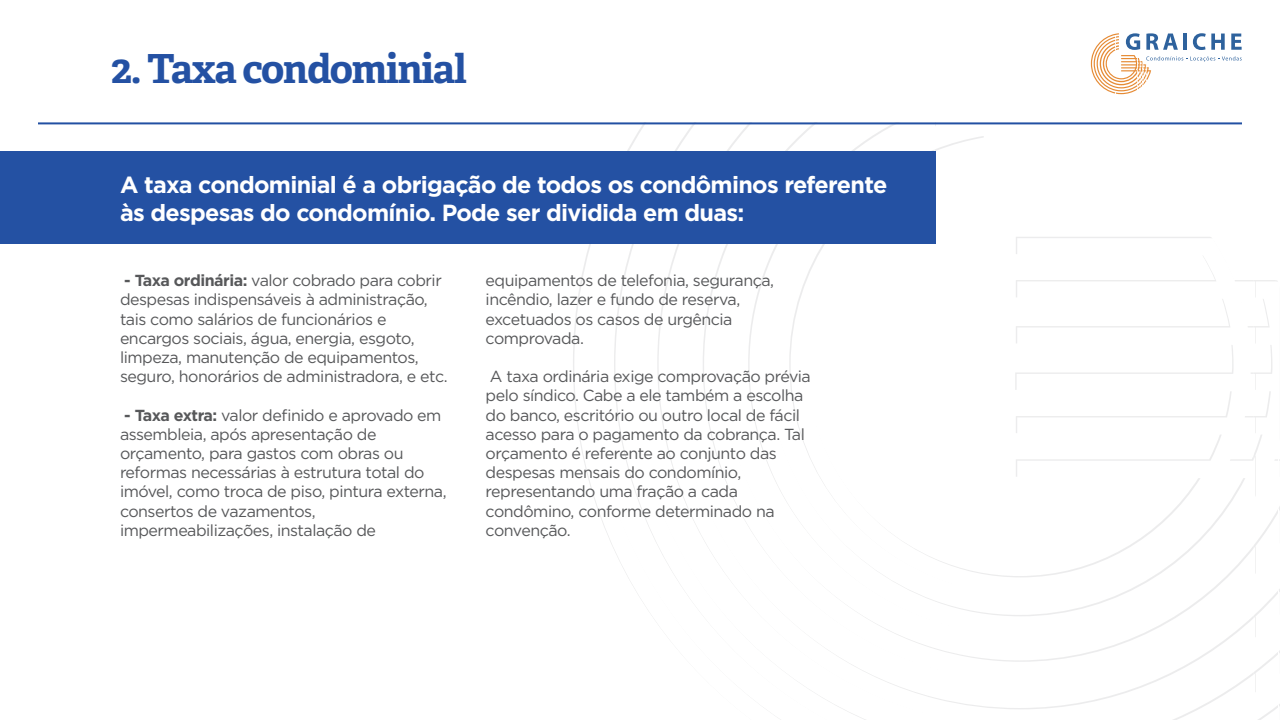
<style>
.page{position:relative;width:1280px;height:720px;background:#fff}
.page>*{position:absolute;margin:0;border:0;box-sizing:border-box;transform-origin:0 0}
.t1{font:700 40px "Adelle Basic";letter-spacing:-.03em;color:#2451a3}
.t2{font:700 23.3px/28px "Gotham";letter-spacing:-.03em;color:#fff}
.t3{font:16px/19.2px "Gotham";letter-spacing:-.03em;color:#57585a}
.s1{font-weight:700}
</style>
<div class="page">
<svg style="left:574px;top:124px;width:706px;height:596px"></svg>
<div style="left:0;top:151px;width:936px;height:93px;background:#2451a3"></div>
<hr style="left:38px;top:122px;width:1204px;height:2px;background:#2250a3">
<svg style="left:1091px;top:33px;width:151px;height:61px"></svg>
<h1 class="t1" style="left:111px;top:43px;width:357px">2. Taxa condominial</h1>
<h2 class="t2" style="left:120px;top:170px;width:769px">A taxa condominial é a obrigação de todos os condôminos referente às despesas do condomínio. Pode ser dividida em duas:</h2>
<p class="t3" style="left:120px;top:271px;width:329px"><span class="s1">- Taxa ordinária:</span> valor cobrado para cobrir despesas indispensáveis à administração, tais como salários de funcionários e encargos sociais, água, energia, esgoto, limpeza, manutenção de equipamentos, seguro, honorários de administradora, e etc.</p>
<p class="t3" style="left:120px;top:405px;width:328px"><span class="s1">- Taxa extra:</span> valor definido e aprovado em assembleia, após apresentação de orçamento, para gastos com obras ou reformas necessárias à estrutura total do imóvel, como troca de piso, pintura externa, consertos de vazamentos, impermeabilizações, instalação de</p>
<p class="t3" style="left:486px;top:271px;width:290px">equipamentos de telefonia, segurança, incêndio, lazer e fundo de reserva, excetuados os casos de urgência comprovada.</p>
<p class="t3" style="left:486px;top:367px;width:327px">A taxa ordinária exige comprovação prévia pelo síndico. Cabe a ele também a escolha do banco, escritório ou outro local de fácil acesso para o pagamento da cobrança. Tal orçamento é referente ao conjunto das despesas mensais do condomínio, representando uma fração a cada condômino, conforme determinado na convenção.</p>
</div>
